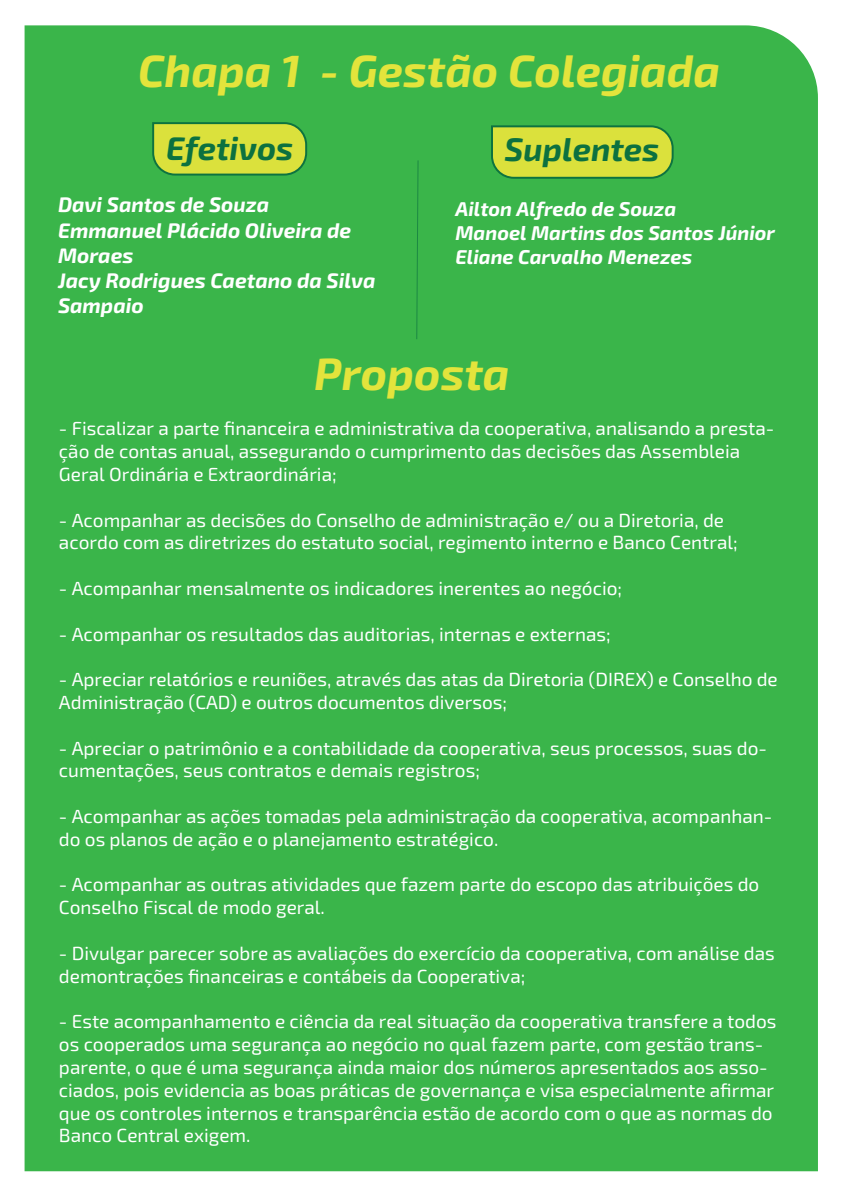
<style>
.page{position:relative;width:842px;height:1191px;background:#fff}
.page>*{position:absolute;margin:0;border:0;box-sizing:border-box;transform-origin:0 0}
.t1{font:italic 700 45.2px "Exo 2.0";color:#e3e43c}
.t2{font:italic 700 32.7px "Exo 2.0";color:#0c7140}
.t3{font:italic 700 21px/25.2px "Exo 2.0";color:#fff}
.t4{font:italic 700 20px/24px "Exo 2.0";color:#fff}
.t5{font:19px/22.8px "Exo 2.0";color:#fff}
</style>
<div class="page">
<div style="left:25px;top:25px;width:793px;height:1146px;background:#3ab54a"></div>
<svg style="left:417px;top:160px;width:1px;height:179px"></svg>
<svg style="left:152px;top:122px;width:155px;height:54px;background:#c0d43d"></svg>
<svg style="left:491px;top:125px;width:183px;height:54px;background:#c1d53c"></svg>
<h1 class="t1" style="left:138px;top:44px;width:584px">Chapa 1 - Gestão Colegiada</h1>
<h2 class="t2" style="left:166px;top:128px;width:129px">Efetivos</h2>
<h2 class="t2" style="left:505px;top:130px;width:156px">Suplentes</h2>
<p class="t3" style="left:58px;top:193px;width:319px">Davi Santos de Souza<br>Emmanuel Plácido Oliveira de<br>Moraes<br>Jacy Rodrigues Caetano da Silva<br>Sampaio</p>
<p class="t4" style="left:455px;top:197px;width:321px">Ailton Alfredo de Souza<br>Manoel Martins dos Santos Júnior<br>Eliane Carvalho Menezes</p>
<h1 class="t1" style="left:314px;top:347px;width:197px">Proposta</h1>
<p class="t5" style="left:59px;top:418px;width:717px">- Fiscalizar a parte financeira e administrativa da cooperativa, analisando a presta&shy;ção de contas anual, assegurando o cumprimento das decisões das Assembleia<br>Geral Ordinária e Extraordinária;</p>
<p class="t5" style="left:59px;top:509px;width:680px">- Acompanhar as decisões do Conselho de administração e/ ou a Diretoria, de acordo com as diretrizes do estatuto social, regimento interno e Banco Central;</p>
<p class="t5" style="left:59px;top:577px;width:564px">- Acompanhar mensalmente os indicadores inerentes ao negócio;</p>
<p class="t5" style="left:59px;top:623px;width:553px">- Acompanhar os resultados das auditorias, internas e externas;</p>
<p class="t5" style="left:59px;top:668px;width:720px">- Apreciar relatórios e reuniões, através das atas da Diretoria (DIREX) e Conselho de<br>Administração (CAD) e outros documentos diversos;</p>
<p class="t5" style="left:59px;top:737px;width:709px">- Apreciar o patrimônio e a contabilidade da cooperativa, seus processos, suas do&shy;cumentações, seus contratos e demais registros;</p>
<p class="t5" style="left:59px;top:805px;width:715px">- Acompanhar as ações tomadas pela administração da cooperativa, acompanhan&shy;do os planos de ação e o planejamento estratégico.</p>
<p class="t5" style="left:59px;top:874px;width:702px">- Acompanhar as outras atividades que fazem parte do escopo das atribuições do<br>Conselho Fiscal de modo geral.</p>
<p class="t5" style="left:59px;top:942px;width:717px">- Divulgar parecer sobre as avaliações do exercício da cooperativa, com análise das demontrações financeiras e contábeis da Cooperativa;</p>
<p class="t5" style="left:59px;top:1010px;width:719px">- Este acompanhamento e ciência da real situação da cooperativa transfere a todos os cooperados uma segurança ao negócio no qual fazem parte, com gestão trans&shy;parente, o que é uma segurança ainda maior dos números apresentados aos asso&shy;ciados, pois evidencia as boas práticas de governança e visa especialmente afirmar que os controles internos e transparência estão de acordo com o que as normas do Banco Central exigem.</p>
</div>
